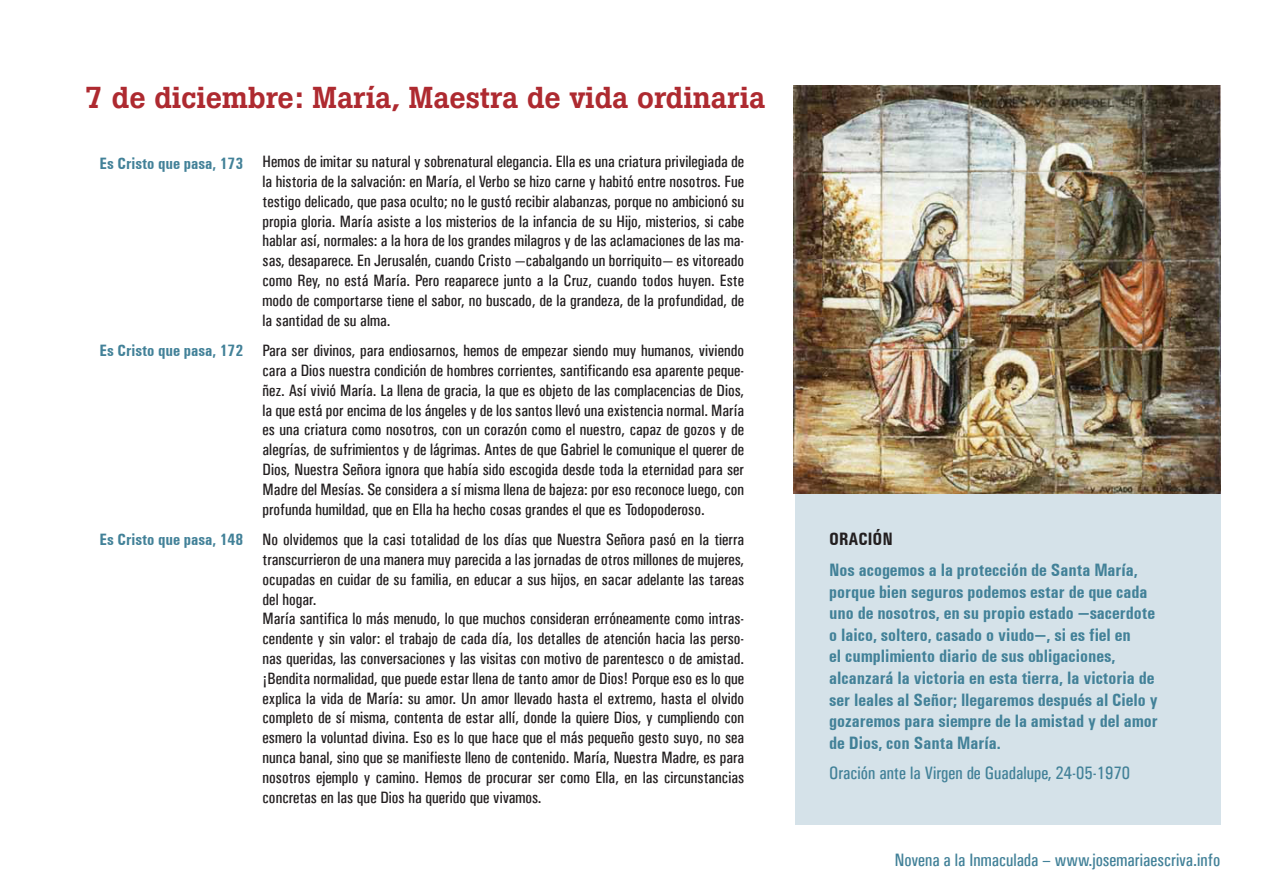
<style>
.page{position:relative;width:1263px;height:893px;background:#fff}
.page>*{position:absolute;margin:0;border:0;box-sizing:border-box;transform-origin:0 0}
.t1{font:500 30px "Boton";color:#ae2a30}
.t2{font:700 condensed 18px/21.6px "Univers";color:#428198}
.t3{font:18px "Univers Condensed";color:#428198}
.t4{font:700 condensed 18px "Univers";color:#231f20}
.t5{font:16.5px/19.8px "Univers Condensed";color:#231f20;text-align:justify}
.t6{font:700 condensed 16.5px "Univers";color:#428198}
</style>
<div class="page">
<div style="left:795px;top:85px;width:425px;height:740px;background:#d5e2e9"></div>
<img style="left:793px;top:85px;width:427px;height:408px">
<h1 class="t1" style="left:85px;top:79px;width:682px">7 de diciembre: María, Maestra de vida ordinaria</h1>
<p class="t5" style="left:263px;top:152px;width:483px">Hemos de imitar su natural y sobrenatural elegancia. Ella es una criatura privilegiada de la historia de la salvación: en María, el Verbo se hizo carne y habitó entre nosotros. Fue testigo delicado, que pasa oculto; no le gustó recibir alabanzas, porque no ambicionó su propia gloria. María asiste a los misterios de la infancia de su Hijo, misterios, si cabe hablar así, normales: a la hora de los grandes milagros y de las aclamaciones de las ma&shy;sas, desaparece. En Jerusalén, cuando Cristo —cabalgando un borriquito— es vitoreado como Rey, no está María. Pero reaparece junto a la Cruz, cuando todos huyen. Este modo de comportarse tiene el sabor, no buscado, de la grandeza, de la profundidad, de la santidad de su alma.</p>
<p class="t5" style="left:263px;top:341px;width:483px">Para ser divinos, para endiosarnos, hemos de empezar siendo muy humanos, viviendo cara a Dios nuestra condición de hombres corrientes, santificando esa aparente peque&shy;ñez. Así vivió María. La llena de gracia, la que es objeto de las complacencias de Dios, la que está por encima de los ángeles y de los santos llevó una existencia normal. María es una criatura como nosotros, con un corazón como el nuestro, capaz de gozos y de alegrías, de sufrimientos y de lágrimas. Antes de que Gabriel le comunique el querer de Dios, Nuestra Señora ignora que había sido escogida desde toda la eternidad para ser Madre del Mesías. Se considera a sí misma llena de bajeza: por eso reconoce luego, con profunda humildad, que en Ella ha hecho cosas grandes el que es Todopoderoso.</p>
<p class="t5" style="left:263px;top:530px;width:483px;text-align:left">No olvidemos que la casi totalidad de los días que Nuestra Señora pasó en la tierra transcurrieron de una manera muy parecida a las jornadas de otros millones de mujeres, ocupadas en cuidar de su familia, en educar a sus hijos, en sacar adelante las tareas del hogar.<br>María santifica lo más menudo, lo que muchos consideran erróneamente como intras&shy;cendente y sin valor: el trabajo de cada día, los detalles de atención hacia las perso&shy;nas queridas, las conversaciones y las visitas con motivo de parentesco o de amistad. ¡Bendita normalidad, que puede estar llena de tanto amor de Dios! Porque eso es lo que explica la vida de María: su amor. Un amor llevado hasta el extremo, hasta el olvido completo de sí misma, contenta de estar allí, donde la quiere Dios, y cumpliendo con esmero la voluntad divina. Eso es lo que hace que el más pequeño gesto suyo, no sea nunca banal, sino que se manifieste lleno de contenido. María, Nuestra Madre, es para nosotros ejemplo y camino. Hemos de procurar ser como Ella, en las circunstancias concretas en las que Dios ha querido que vivamos.</p>
<p class="t6" style="left:100px;top:153px;width:145px">Es Cristo que pasa, 173</p>
<p class="t6" style="left:100px;top:341px;width:145px">Es Cristo que pasa, 172</p>
<p class="t6" style="left:100px;top:529px;width:145px">Es Cristo que pasa, 148</p>
<p class="t4" style="left:829px;top:529px;width:65px">ORACIóN</p>
<p class="t2" style="left:829px;top:559px;width:330px">Nos acogemos a la protección de Santa María, porque bien seguros podemos estar de que cada uno de nosotros, en su propio estado —sacerdote o laico, soltero, casado o viudo—, si es fiel en<br>el cumplimiento diario de sus obligaciones, alcanzará la victoria en esta tierra, la victoria de ser leales al Señor; llegaremos después al Cielo y gozaremos para siempre de la amistad y del amor de Dios, con Santa María.</p>
<p class="t3" style="left:829px;top:763px;width:302px">Oración ante la Virgen de Guadalupe, 24-05-1970</p>
<p class="t3" style="left:895px;top:849px;width:327px">Novena a la Inmaculada – www.josemariaescriva.info</p>
</div>
